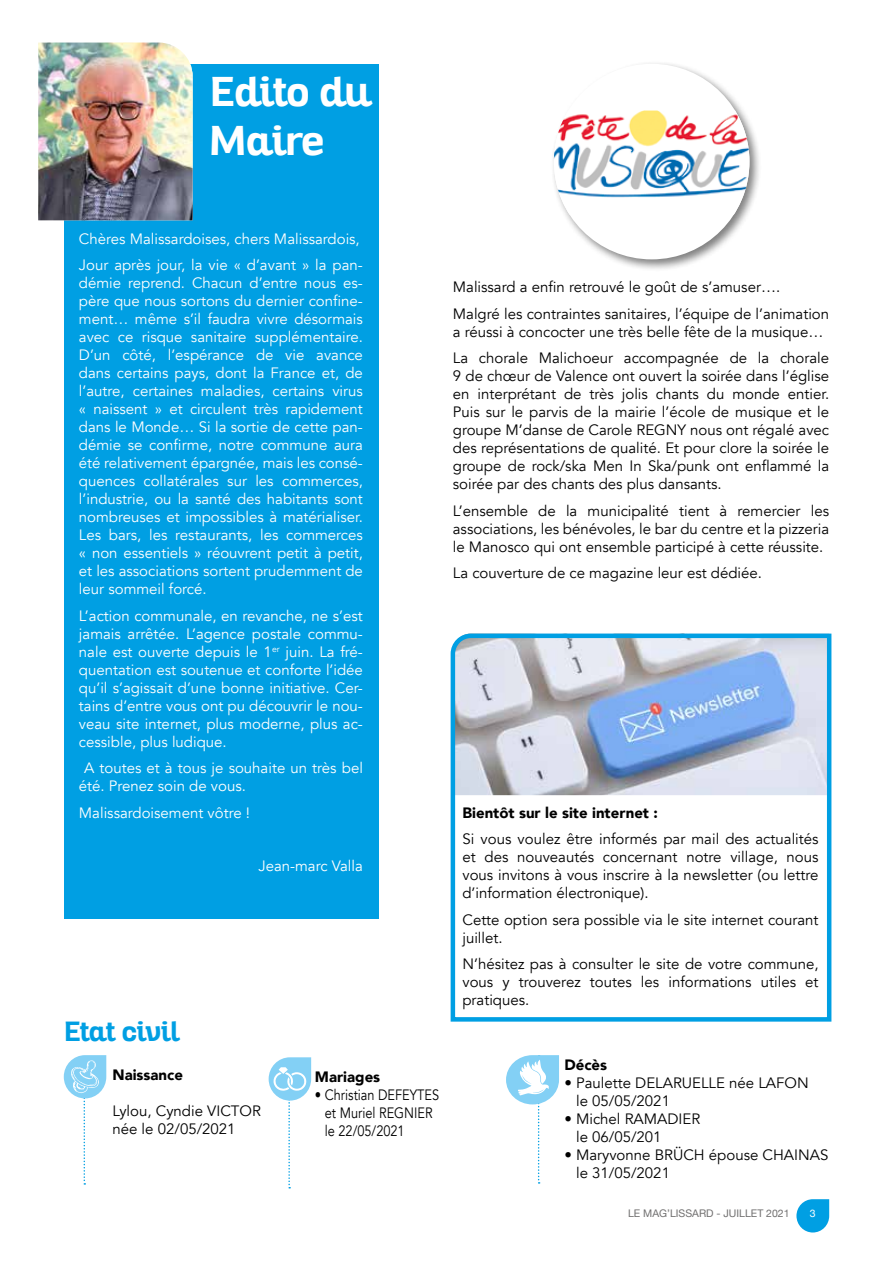
<style>
.page{position:relative;width:893px;height:1263px;background:#fff}
.page>*{position:absolute;margin:0;border:0;box-sizing:border-box;transform-origin:0 0}
.t1{font:700 40.5px/48.6px "Altair";color:#fff}
.t2{font:700 27px "Altair";color:#009fe3}
.t3{font:15px/18px "Avenir";color:#000}
.t4{font:15px/18px "Avenir";color:#fff}
.t5{font:900 15px "Avenir";color:#000}
.t6{font:15px/18px "Avenir";color:#000;scale:.85 1}
.t7{font:10.5px "Helvetica Neue";color:#706f6f}
.t8{font:10.5px "Helvetica Neue";color:#fff}
</style>
<div class="page">
<svg style="left:796px;top:1199px;width:33px;height:33px"></svg>
<div style="left:64px;top:64px;width:314px;height:854px;background:#009fe3"></div>
<img style="left:38px;top:43px;width:155px;height:177px">
<svg style="left:506px;top:1055px;width:53px;height:129px"></svg>
<svg style="left:64px;top:1055px;width:42px;height:129px"></svg>
<svg style="left:269px;top:1057px;width:42px;height:131px"></svg>
<div style="left:550px;top:60px;width:212px;height:211px;background:#000;opacity:.5"></div>
<div style="left:554px;top:64px;width:195px;height:195px;background:#fff;border-radius:50%"></div>
<img style="left:554px;top:111px;width:195px;height:104px">
<svg style="left:450px;top:633px;width:382px;height:389px"></svg>
<h1 class="t1" style="left:210px;top:68px;width:163px">Edito du<br>Maire</h1>
<p class="t4" style="left:79px;top:225px;width:285px;line-height:26.5px">Chères Malissardoises, chers Malissardois,<br>Jour après jour, la vie « d’avant » la pan-</p>
<p class="t4" style="left:79px;top:274px;width:285px;text-align:justify">démie reprend. Chacun d’entre nous es&shy;père que nous sortons du dernier confine&shy;ment… même s’il faudra vivre désormais avec ce risque sanitaire supplémentaire.<br>D’un côté, l’espérance de vie avance dans certains pays, dont la France et, de l’autre, certaines maladies, certains virus « naissent » et circulent très rapidement dans le Monde… Si la sortie de cette pan&shy;démie se confirme, notre commune aura été relativement épargnée, mais les consé&shy;quences collatérales sur les commerces, l’industrie, ou la santé des habitants sont nombreuses et impossibles à matérialiser.<br>Les bars, les restaurants, les commerces « non essentiels » réouvrent petit à petit, et les associations sortent prudemment de leur sommeil forcé.</p>
<p class="t4" style="left:79px;top:607px;width:285px;text-align:justify">L’action communale, en revanche, ne s’est jamais arrêtée. L’agence postale commu&shy;nale est ouverte depuis le 1<sup>er</sup> juin. La fré&shy;quentation est soutenue et conforte l’idée qu’il s’agissait d’une bonne initiative. Cer&shy;tains d’entre vous ont pu découvrir le nou&shy;veau site internet, plus moderne, plus ac&shy;cessible, plus ludique.</p>
<p class="t4" style="left:79px;top:759px;width:285px;text-indent:5px">A toutes et à tous je souhaite un très bel été. Prenez soin de vous.</p>
<p class="t4" style="left:79px;top:804px;width:173px">Malissardoisement vôtre !</p>
<h2 class="t2" style="left:64px;top:1014px;width:117px">Etat civil</h2>
<p class="t4" style="left:258px;top:857px;width:106px">Jean-marc Valla</p>
<p class="t5" style="left:112px;top:1062px;width:72px">Naissance</p>
<p class="t3" style="left:112px;top:1102px;width:150px">Lylou, Cyndie VICTOR née le 02/05/2021</p>
<p class="t5" style="left:315px;top:1064px;width:67px">Mariages</p>
<p class="t6" style="left:325px;top:1086px;width:136px;text-indent:-10px">• Christian DEFEYTES et Muriel REGNIER le 22/05/2021</p>
<p class="t3" style="left:453px;top:274px;width:378px;line-height:26.5px">Malissard a enfin retrouvé le goût de s’amuser….<br>Malgré les contraintes sanitaires, l’équipe de l’animation</p>
<p class="t3" style="left:453px;top:319px;width:378px;line-height:26.5px">a réussi à concocter une très belle fête de la musique…<br>La chorale Malichoeur accompagnée de la chorale</p>
<p class="t3" style="left:453px;top:367px;width:378px;text-align:justify">9 de chœur de Valence ont ouvert la soirée dans l’église en interprétant de très jolis chants du monde entier.<br>Puis sur le parvis de la mairie l’école de musique et le groupe M’danse de Carole REGNY nous ont régalé avec des représentations de qualité. Et pour clore la soirée le groupe de rock/ska Men In Ska/punk ont enflammé la soirée par des chants des plus dansants.</p>
<p class="t3" style="left:453px;top:502px;width:378px;text-align:justify">L’ensemble de la municipalité tient à remercier les associations, les bénévoles, le bar du centre et la pizzeria le Manosco qui ont ensemble participé à cette réussite.</p>
<p class="t3" style="left:453px;top:564px;width:311px">La couverture de ce magazine leur est dédiée.</p>
<p class="t5" style="left:462px;top:799px;width:197px">Bientôt sur le site internet :</p>
<p class="t3" style="left:462px;top:830px;width:358px;text-align:justify">Si vous voulez être informés par mail des actualités et des nouveautés concernant notre village, nous vous invitons à vous inscrire à la newsletter (ou lettre d’information électronique).</p>
<p class="t3" style="left:462px;top:911px;width:358px">Cette option sera possible via le site internet courant juillet.</p>
<p class="t3" style="left:462px;top:955px;width:358px;text-align:justify">N’hésitez pas à consulter le site de votre commune, vous y trouverez toutes les informations utiles et pratiques.</p>
<p class="t5" style="left:564px;top:1052px;width:44px">Décès</p>
<p class="t3" style="left:576px;top:1074px;width:234px;text-indent:-12px">• Paulette DELARUELLE née LAFON le 05/05/2021</p>
<p class="t3" style="left:576px;top:1110px;width:126px;text-indent:-12px">• Michel RAMADIER le 06/05/201</p>
<p class="t3" style="left:576px;top:1146px;width:254px;text-indent:-12px">• Maryvonne BRÜCH épouse CHAINAS le 31/05/2021</p>
<p class="t7" style="left:628px;top:1205px;width:163px">LE MAG’LISSARD - JUILLET 2021</p>
<p class="t8" style="left:810px;top:1206px;width:7px">3</p>
</div>
